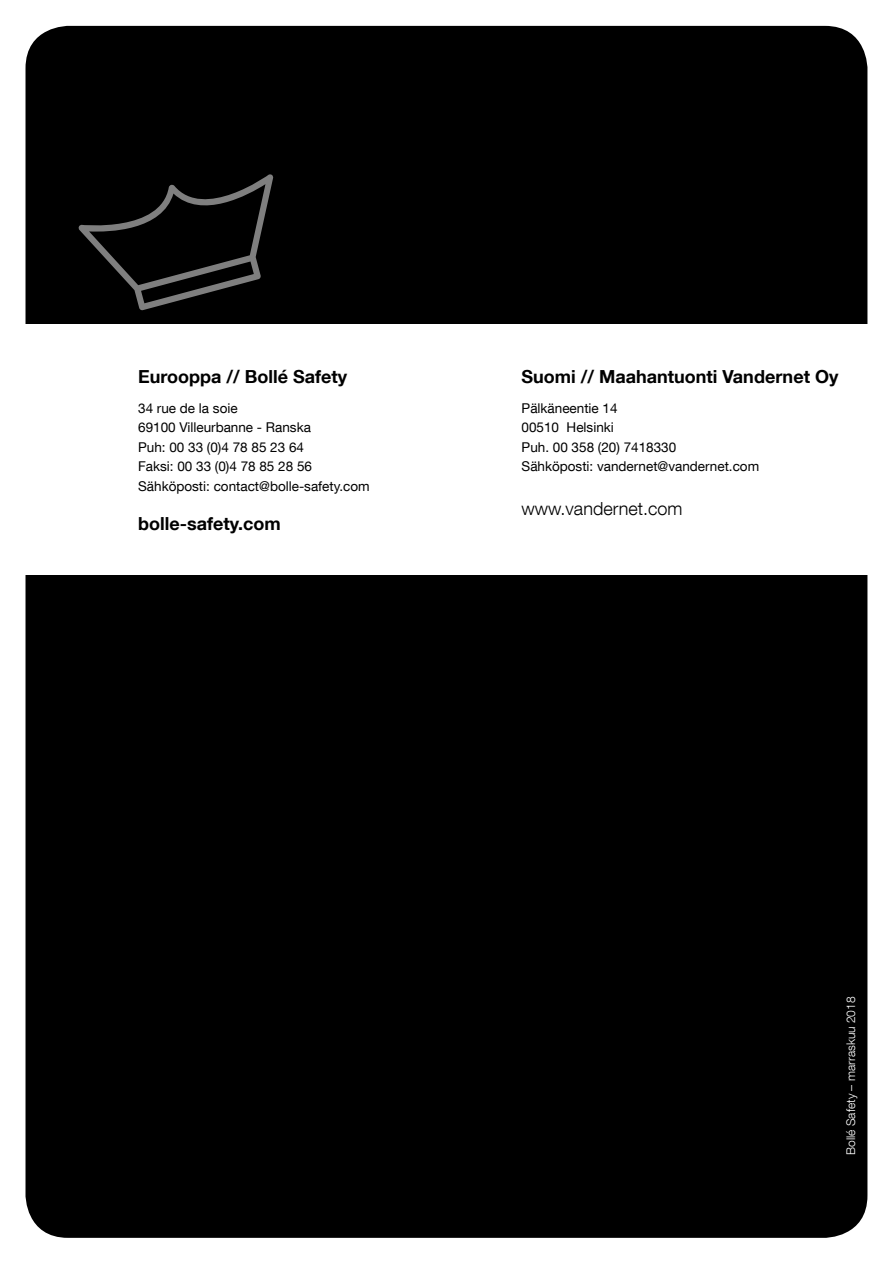
<style>
.page{position:relative;width:893px;height:1263px;background:#fff}
.page>*{position:absolute;margin:0;border:0;box-sizing:border-box;transform-origin:0 0}
.t1{font:700 18px "Helvetica Neue LT Com";color:#000}
.t2{font:300 18px "Helvetica Neue LT Com";color:#000}
.t3{font:13.5px/19.5px "Helvetica Neue LT Com";color:#000}
.t4{font:300 12px "Helvetica Neue LT Com";color:#fff}
</style>
<div class="page">
<div style="left:26px;top:26px;width:841px;height:1212px;background:#000;border-radius:43px"></div>
<div style="left:21px;top:325px;width:872px;height:250px;background:#fff"></div>
<svg style="left:78px;top:174px;width:195px;height:137px"></svg>
<h1 class="t1" style="left:138px;top:365px;width:211px">Eurooppa // Bollé Safety</h1>
<p class="t3" style="left:138px;top:398px;width:233px">34 rue de la soie<br>69100 Villeurbanne - Ranska<br>Puh: 00 33 (0)4 78 85 23 64<br>Faksi: 00 33 (0)4 78 85 28 56<br>Sähköposti: contact@bolle-safety.com</p>
<h1 class="t1" style="left:138px;top:512px;width:144px">bolle-safety.com</h1>
<h1 class="t1" style="left:522px;top:365px;width:318px">Suomi // Maahantuonti Vandernet Oy</h1>
<p class="t3" style="left:522px;top:398px;width:239px">Pälkäneentie 14<br>00510 Helsinki<br>Puh. 00 358 (20) 7418330<br>Sähköposti: vandernet@vandernet.com</p>
<h1 class="t2" style="left:522px;top:497px;width:162px">www.vandernet.com</h1>
<p class="t4" style="left:843px;top:1155px;width:160px;rotate:-90deg">Bollé Safety – marraskuu 2018</p>
</div>
